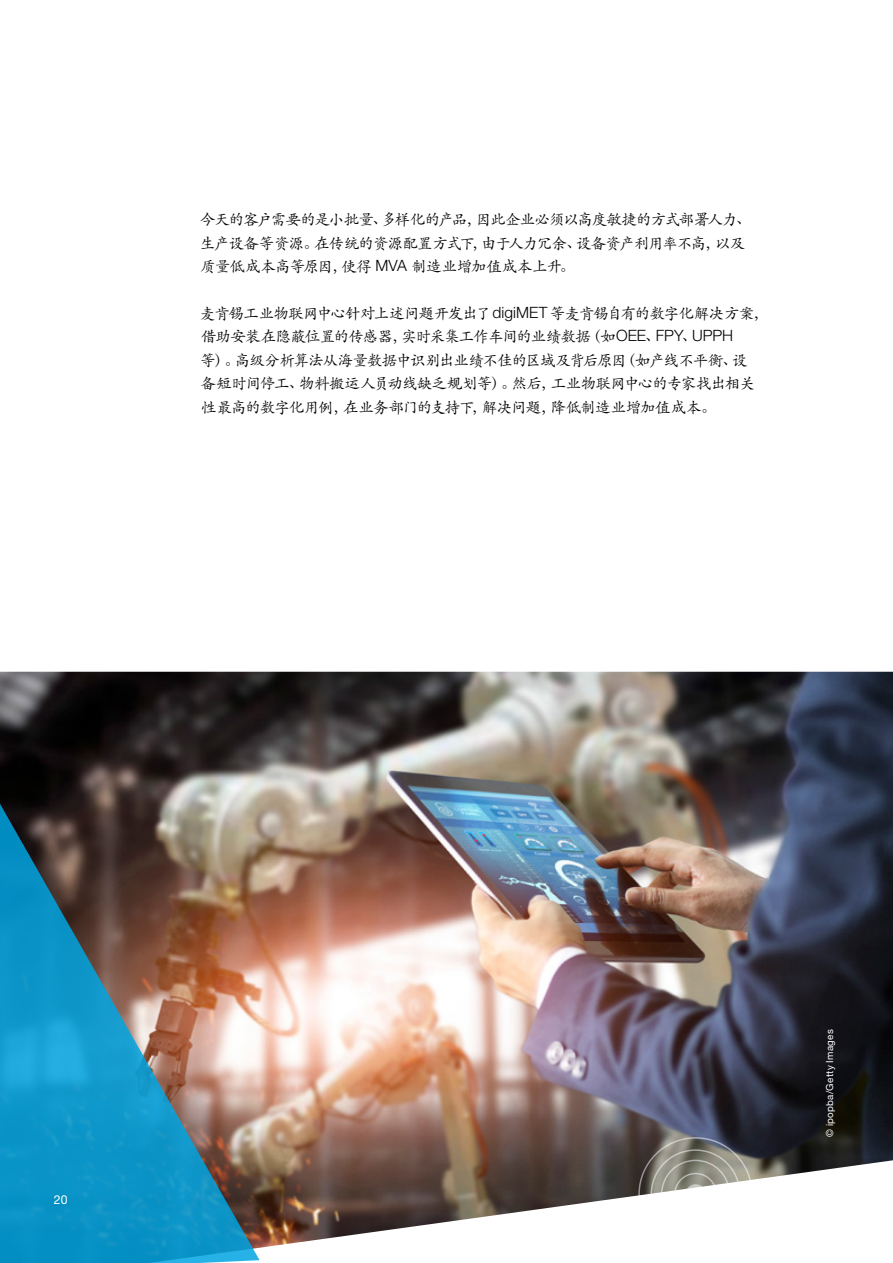
<style>
.page{position:relative;width:893px;height:1263px;background:#fff}
.page>*{position:absolute;margin:0;border:0;box-sizing:border-box;transform-origin:0 0}
.t1{font:15.6px/23.4px "ST Kaiti SC";letter-spacing:-.065em;color:#000}
.t2{font:12.3px "Helvetica Neue LT Std";color:#fff}
.t3{font:9.75px "Helvetica Neue LT Std";letter-spacing:.03em;color:#fff}
.s1{font-family:"Helvetica Neue LT Std";font-weight:300}
</style>
<div class="page">
<img style="left:0;top:672px;width:893px;height:562px">
<img style="left:0;top:783px;width:260px;height:405px">
<div style="left:638px;top:1137px;width:115px;height:114px;border:2px solid #fff;border-radius:50%"></div>
<div style="left:651px;top:1149px;width:89px;height:90px;border:2px solid #fff;border-radius:50%"></div>
<div style="left:661px;top:1160px;width:69px;height:69px;border:2px solid #fff;border-radius:50%"></div>
<div style="left:674px;top:1173px;width:43px;height:43px;border:2px solid #fff;border-radius:50%"></div>
<div style="left:685px;top:1184px;width:21px;height:20px;background:#fff;border-radius:50%"></div>
<img style="left:0;top:1188px;width:360px;height:75px">
<p class="t1" style="left:199px;top:207px;width:554px">今天的客户需要的是小批量、多样化的产品，因此企业必须以高度敏捷的方式部署人力、生产设备等资源。在传统的资源配置方式下，由于人力冗余、设备资产利用率不高，以及质量低成本高等原因，使得 <span class="s1">MVA</span> 制造业增加值成本上升。</p>
<p class="t1" style="left:199px;top:301px;width:570px">麦肯锡工业物联网中心针对上述问题开发出了 <span class="s1">digiMET</span> 等麦肯锡自有的数字化解决方案，借助安装在隐蔽位置的传感器，实时采集工作车间的业绩数据（如<span class="s1">OEE</span>、<span class="s1">FPY</span>、<span class="s1">UPPH<br></span>等）。高级分析算法从海量数据中识别出业绩不佳的区域及背后原因（如产线不平衡、设<br>备短时间停工、物料搬运人员动线缺乏规划等）。然后，工业物联网中心的专家找出相关性最高的数字化用例，在业务部门的支持下，解决问题，降低制造业增加值成本。</p>
<p class="t2" style="left:54px;top:1193px;width:15px">20</p>
<p class="t3" style="left:824px;top:1137px;width:109px;rotate:-90deg">© ipopba/Getty Images</p>
</div>
